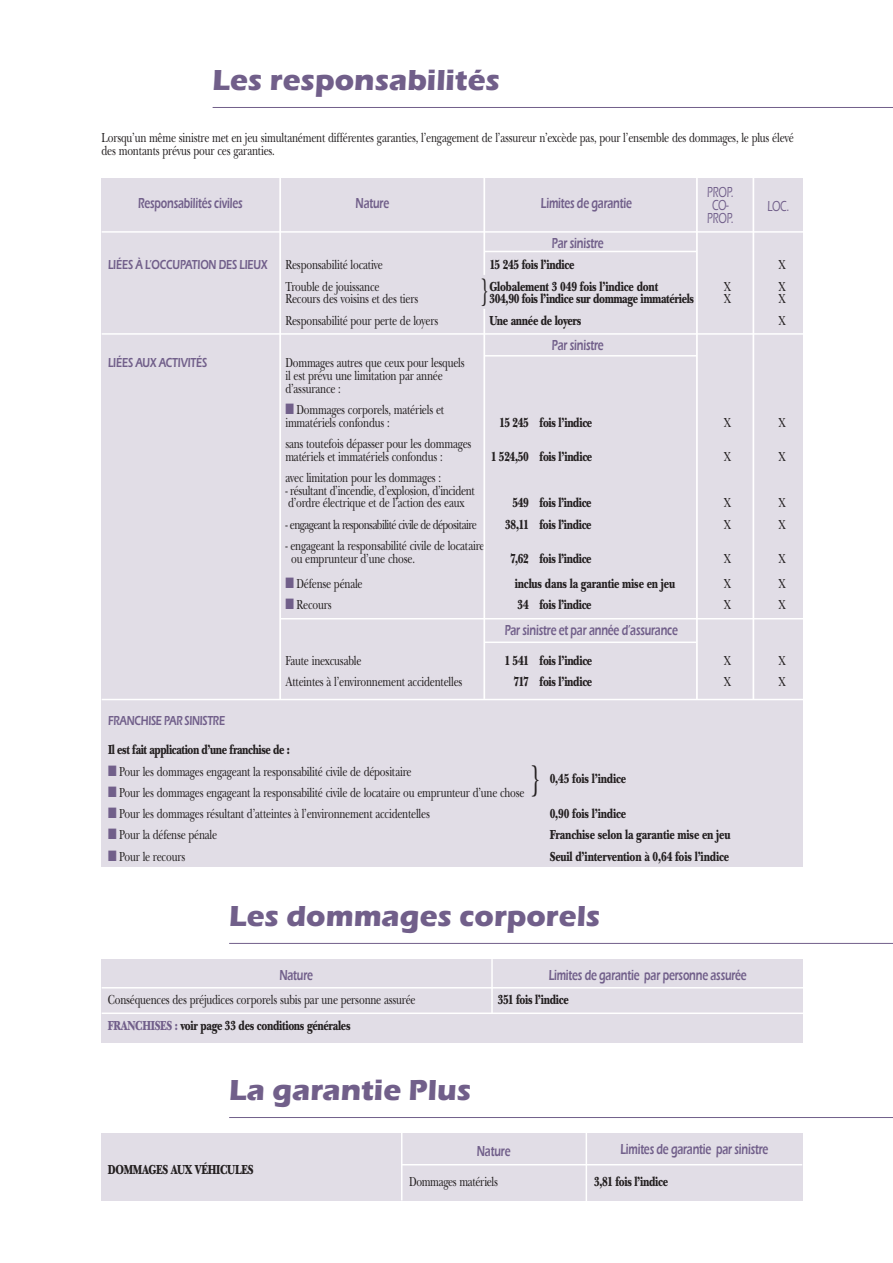
<style>
.page{position:relative;width:893px;height:1263px;background:#fff}
.page>*{position:absolute;margin:0;border:0;box-sizing:border-box;transform-origin:0 0}
.t1{font:37.5px "New Baskerville Itc T";color:#231f20;scale:.6 1}
.t2{font:33px "New Baskerville Itc T";color:#231f20;scale:.55 1}
.t3{font:700 30px "Eras Itc T";color:#715f8a}
.t4{font:600 15px "Eras Itc T";letter-spacing:-.02em;color:#715f8a;scale:.7 1}
.t5{font:500 15px/12.8px "Eras Itc T";letter-spacing:-.015em;color:#715f8a;text-align:center;scale:.7 1}
.t6{font:13.5px/12.8px "New Baskerville Itc T";letter-spacing:-.015em;color:#231f20;scale:.75 1}
.t7{font:900 13.5px "New Baskerville Itc T";letter-spacing:-.03em;color:#231f20;scale:.75 1}
.t8{font:600 13.5px "Eras Itc T";letter-spacing:-.02em;color:#715f8a;scale:.75 1}
.t9{font:13.5px "New Baskerville Itc T";letter-spacing:-.055em;color:#231f20;scale:.75 1}
.s1{color:#715f8a}
</style>
<div class="page">
<hr style="left:213px;top:107px;width:680px;height:1px;background:#715f8a">
<div style="left:102px;top:178px;width:701px;height:688px;background:#e1dde6"></div>
<hr style="left:102px;top:231px;width:701px;height:2px;background:#fff">
<hr style="left:102px;top:333px;width:701px;height:2px;background:#fff">
<hr style="left:280px;top:618px;width:523px;height:1px;background:#fff">
<hr style="left:102px;top:699px;width:701px;height:1px;background:#fff">
<hr style="left:484px;top:251px;width:213px;height:1px;background:#fff">
<hr style="left:484px;top:355px;width:213px;height:2px;background:#fff">
<hr style="left:484px;top:641px;width:213px;height:2px;background:#fff">
<hr style="left:229px;top:943px;width:664px;height:1px;background:#715f8a">
<div style="left:102px;top:959px;width:701px;height:84px;background:#e1dde6"></div>
<hr style="left:102px;top:987px;width:701px;height:1px;background:#fff">
<hr style="left:102px;top:1012px;width:701px;height:2px;background:#fff">
<hr style="left:229px;top:1117px;width:664px;height:1px;background:#715f8a">
<div style="left:102px;top:1133px;width:701px;height:67px;background:#e1dde6"></div>
<hr style="left:401px;top:1132px;width:1px;height:68px;background:#fff">
<hr style="left:586px;top:1131px;width:1px;height:71px;background:#fff">
<hr style="left:402px;top:1164px;width:400px;height:1px;background:#fff">
<hr style="left:491px;top:959px;width:2px;height:55px;background:#fff">
<hr style="left:279px;top:178px;width:2px;height:521px;background:#fff">
<hr style="left:483px;top:309px;width:2px;height:390px;background:#fff">
<hr style="left:483px;top:178px;width:2px;height:97px;background:#fff">
<hr style="left:696px;top:178px;width:2px;height:521px;background:#fff">
<hr style="left:752px;top:178px;width:2px;height:522px;background:#fff">
<h3 class="t3" style="left:213px;top:62px;width:289px">Les responsabilités</h3>
<p class="t6" style="left:102px;top:131px;width:924px">Lorsqu’un même sinistre met en jeu simultanément différentes garanties, l’engagement de l’assureur n’excède pas, pour l’ensemble des dommages, le plus élevé des montants prévus pour ces garanties.</p>
<p class="t4" style="left:138px;top:194px;width:151px">Responsabilités civiles</p>
<p class="t4" style="left:356px;top:194px;width:50px">Nature</p>
<p class="t4" style="left:541px;top:194px;width:131px">Limites de garantie</p>
<p class="t5" style="left:707px;top:186px;width:39px">PROP.<br>CO-</p>
<p class="t5" style="left:707px;top:211px;width:39px">PROP.</p>
<p class="t4" style="left:552px;top:234px;width:76px">Par sinistre</p>
<p class="t5" style="left:767px;top:199px;width:33px">LOC.</p>
<p class="t8" style="left:108px;top:257px;width:214px">LIÉES À L’OCCUPATION DES LIEUX</p>
<p class="t6" style="left:285px;top:258px;width:132px">Responsabilité locative</p>
<p class="t7" style="left:489px;top:257px;width:115px">15 245 fois l’indice</p>
<p class="t6" style="left:778px;top:258px;width:11px">X</p>
<p class="t6" style="left:285px;top:280px;width:127px">Trouble de jouissance</p>
<p class="t7" style="left:489px;top:278px;width:227px">Globalement 3 049 fois l’indice dont</p>
<p class="t6" style="left:724px;top:280px;width:11px">X</p>
<p class="t6" style="left:778px;top:280px;width:11px">X</p>
<p class="t6" style="left:285px;top:292px;width:179px">Recours des voisins et des tiers</p>
<p class="t7" style="left:489px;top:291px;width:275px">304,90 fois l’indice sur dommage immatériels</p>
<p class="t6" style="left:724px;top:292px;width:11px">X</p>
<p class="t6" style="left:778px;top:292px;width:11px">X</p>
<p class="t6" style="left:285px;top:314px;width:205px">Responsabilité pour perte de loyers</p>
<p class="t7" style="left:489px;top:312px;width:124px">Une année de loyers</p>
<p class="t6" style="left:778px;top:314px;width:11px">X</p>
<p class="t4" style="left:552px;top:336px;width:76px">Par sinistre</p>
<p class="t8" style="left:108px;top:355px;width:134px">LIÉES AUX ACTIVITÉS</p>
<p class="t6" style="left:285px;top:356px;width:241px">Dommages autres que ceux pour lesquels il est prévu une limitation par année d’assurance :</p>
<p class="t6" style="left:285px;top:403px;width:213px"><span class="s1">■</span> Dommages corporels, matériels et immatériels confondus :</p>
<h2 class="t2" style="left:480px;top:271px;width:18px">}</h2>
<p class="t7" style="left:499px;top:414px;width:126px">15 245 fois l’indice</p>
<p class="t6" style="left:724px;top:416px;width:11px">X</p>
<p class="t6" style="left:778px;top:416px;width:11px">X</p>
<p class="t6" style="left:285px;top:437px;width:250px">sans toutefois dépasser pour les dommages matériels et immatériels confondus :</p>
<p class="t6" style="left:285px;top:471px;width:209px">avec limitation pour les dommages :</p>
<p class="t6" style="left:285px;top:484px;width:254px">- résultant d’incendie, d’explosion, d’incident d’ordre électrique et de l’action des eaux</p>
<p class="t7" style="left:491px;top:448px;width:137px">1 524,50 fois l’indice</p>
<p class="t6" style="left:724px;top:450px;width:11px">X</p>
<p class="t6" style="left:778px;top:450px;width:11px">X</p>
<p class="t7" style="left:512px;top:495px;width:107px">549 fois l’indice</p>
<p class="t6" style="left:724px;top:496px;width:11px">X</p>
<p class="t6" style="left:778px;top:496px;width:11px">X</p>
<p class="t9" style="left:285px;top:516px;width:257px">- engageant la responsabilité civile de dépositaire</p>
<p class="t7" style="left:505px;top:516px;width:117px">38,11 fois l’indice</p>
<p class="t6" style="left:724px;top:518px;width:11px">X</p>
<p class="t6" style="left:778px;top:518px;width:11px">X</p>
<p class="t6" style="left:291px;top:539px;width:259px;text-indent:-6px">- engageant la responsabilité civile de locataire ou emprunteur d’une chose.</p>
<p class="t7" style="left:510px;top:550px;width:110px">7,62 fois l’indice</p>
<p class="t6" style="left:724px;top:552px;width:11px">X</p>
<p class="t6" style="left:778px;top:552px;width:11px">X</p>
<p class="t6" style="left:285px;top:577px;width:104px"><span class="s1">■</span> Défense pénale</p>
<p class="t7" style="left:515px;top:576px;width:215px">inclus dans la garantie mise en jeu</p>
<p class="t6" style="left:724px;top:577px;width:11px">X</p>
<p class="t6" style="left:778px;top:577px;width:11px">X</p>
<p class="t6" style="left:285px;top:598px;width:63px"><span class="s1">■</span> Recours</p>
<p class="t7" style="left:517px;top:597px;width:100px">34 fois l’indice</p>
<p class="t6" style="left:724px;top:598px;width:11px">X</p>
<p class="t6" style="left:778px;top:598px;width:11px">X</p>
<p class="t4" style="left:505px;top:621px;width:249px">Par sinistre et par année d’assurance</p>
<p class="t6" style="left:285px;top:654px;width:103px">Faute inexcusable</p>
<p class="t7" style="left:504px;top:652px;width:119px">1 541 fois l’indice</p>
<p class="t6" style="left:724px;top:654px;width:11px">X</p>
<p class="t6" style="left:778px;top:654px;width:11px">X</p>
<p class="t6" style="left:285px;top:675px;width:238px">Atteintes à l’environnement accidentelles</p>
<p class="t7" style="left:513px;top:674px;width:107px">717 fois l’indice</p>
<p class="t6" style="left:724px;top:675px;width:11px">X</p>
<p class="t6" style="left:778px;top:675px;width:11px">X</p>
<p class="t8" style="left:108px;top:713px;width:158px">FRANCHISE PAR SINISTRE</p>
<p class="t7" style="left:108px;top:742px;width:244px">Il est fait application d’une franchise de :</p>
<p class="t6" style="left:108px;top:764px;width:406px"><span class="s1">■</span> Pour les dommages engageant la responsabilité civile de dépositaire</p>
<h1 class="t1" style="left:530px;top:757px;width:20px">}</h1>
<p class="t7" style="left:550px;top:770px;width:104px">0,45 fois l’indice</p>
<p class="t6" style="left:108px;top:786px;width:557px"><span class="s1">■</span> Pour les dommages engageant la responsabilité civile de locataire ou emprunteur d’une chose</p>
<p class="t6" style="left:108px;top:807px;width:431px"><span class="s1">■</span> Pour les dommages résultant d’atteintes à l’environnement accidentelles</p>
<p class="t7" style="left:550px;top:805px;width:104px">0,90 fois l’indice</p>
<p class="t6" style="left:108px;top:828px;width:147px"><span class="s1">■</span> Pour la défense pénale</p>
<p class="t7" style="left:550px;top:827px;width:243px">Franchise selon la garantie mise en jeu</p>
<p class="t6" style="left:108px;top:849px;width:104px"><span class="s1">■</span> Pour le recours</p>
<p class="t7" style="left:550px;top:848px;width:241px">Seuil d’intervention à 0,64 fois l’indice</p>
<h3 class="t3" style="left:229px;top:898px;width:373px">Les dommages corporels</h3>
<p class="t4" style="left:279px;top:966px;width:50px">Nature</p>
<p class="t4" style="left:549px;top:966px;width:285px">Limites de garantie par personne assurée</p>
<p class="t6" style="left:108px;top:993px;width:412px">Conséquences des préjudices corporels subis par une personne assurée</p>
<p class="t7" style="left:498px;top:991px;width:96px">351 fois l’indice</p>
<p class="t7" style="left:108px;top:1017px;width:325px"><span class="s1">FRANCHISES :</span> voir page 33 des conditions générales</p>
<h3 class="t3" style="left:229px;top:1072px;width:244px">La garantie Plus</h3>
<p class="t7" style="left:108px;top:1161px;width:196px">DOMMAGES AUX VÉHICULES</p>
<p class="t4" style="left:477px;top:1142px;width:50px">Nature</p>
<p class="t4" style="left:620px;top:1140px;width:213px">Limites de garantie par sinistre</p>
<p class="t6" style="left:409px;top:1175px;width:120px">Dommages matériels</p>
<p class="t7" style="left:594px;top:1174px;width:100px">3,81 fois l’indice</p>
</div>
